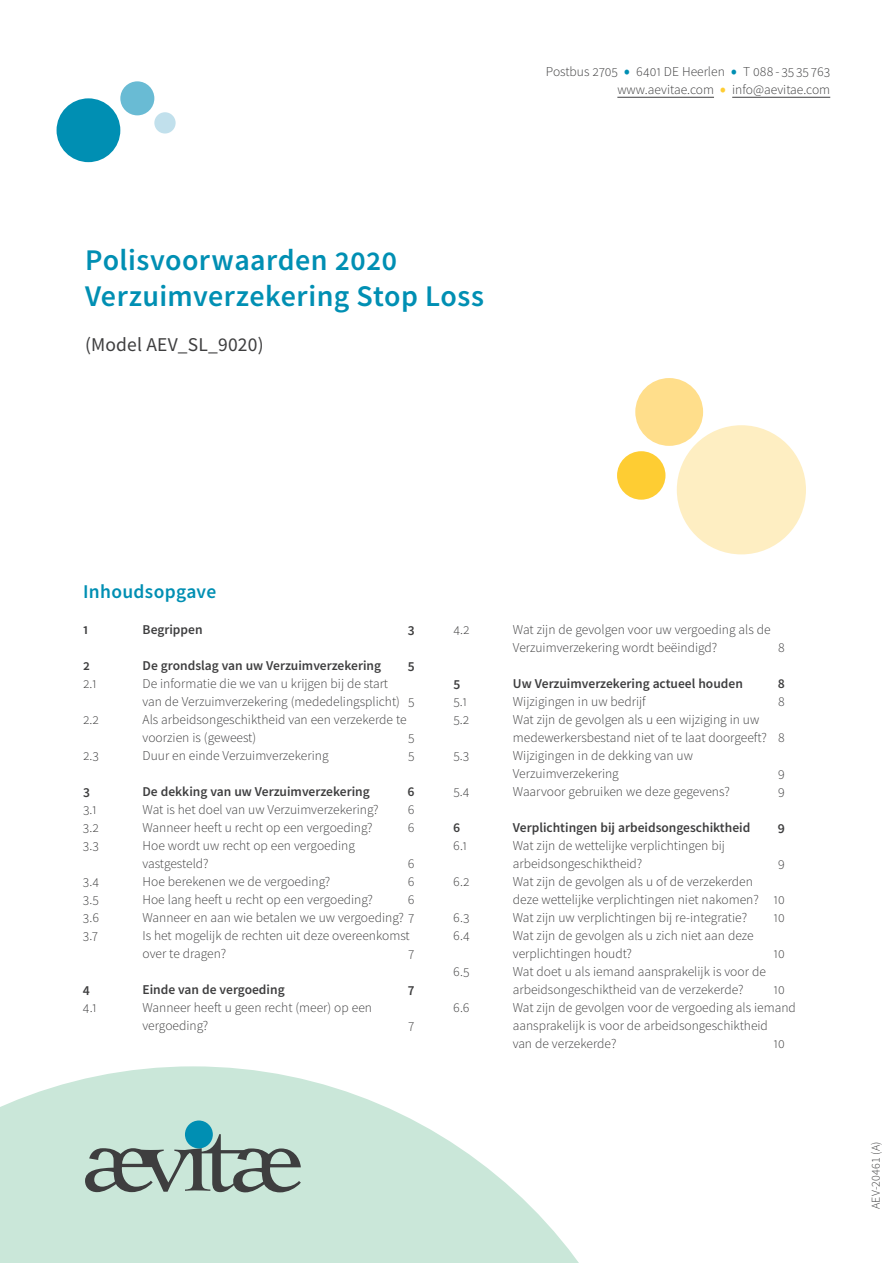
<style>
.page{position:relative;width:893px;height:1263px;background:#fff}
.page>*{position:absolute;margin:0;border:0;box-sizing:border-box;transform-origin:0 0}
.t1{font:600 30px/36px "Source Sans Pro";letter-spacing:.015em;color:#008fb3}
.t2{font:19.5px "Source Sans Pro";letter-spacing:.01em;color:#3e3e3f}
.t3{font:600 19.5px "Source Sans Pro";letter-spacing:.015em;color:#008fb3}
.t4{font:300 13.5px/18px "Source Sans Pro";color:#3e3e3f}
.t5{font:600 13.5px "Source Sans Pro";color:#3e3e3f}
.t6{font:300 12px "Source Sans Pro";color:#3e3e3f}
.s1{font-size:22.5px;color:#008fb3}
.s2{font-size:22.5px;color:#fecd33}
</style>
<div class="page">
<div style="left:57px;top:98px;width:63px;height:64px;background:#008fb3;border-radius:50%"></div>
<svg style="left:0;top:1066px;width:579px;height:197px;fill:#cae7d9"></svg>
<div style="left:120px;top:81px;width:34px;height:34px;background:#69bbd4;border-radius:50%"></div>
<div style="left:617px;top:451px;width:48px;height:49px;background:#fecd33;border-radius:50%"></div>
<div style="left:635px;top:378px;width:68px;height:68px;background:#ffde8b;border-radius:50%"></div>
<div style="left:677px;top:425px;width:129px;height:129px;background:#feeec2;border-radius:50%"></div>
<div style="left:154px;top:112px;width:22px;height:22px;background:#c1e0ec;border-radius:50%"></div>
<hr style="left:617px;top:97px;width:97px;height:1px;background:#3e3e3f">
<hr style="left:732px;top:97px;width:98px;height:1px;background:#3e3e3f">
<div style="left:185px;top:1120px;width:28px;height:28px;background:#008fb3;border-radius:50%"></div>
<svg style="left:85px;top:1134px;width:216px;height:58px;background:#98afa7"></svg>
<h1 class="t1" style="left:85px;top:241px;width:400px">Polisvoorwaarden 2020<br>Verzuimverzekering Stop Loss</h1>
<h2 class="t2" style="left:85px;top:332px;width:180px">(Model AEV_SL_9020)</h2>
<p class="t4" style="left:546px;top:63px;width:286px;text-align:right">Postbus 2705 <span class="s1">•</span> 6401 DE Heerlen <span class="s1">•</span> T 088 - 35 35 763 www.aevitae.com <span class="s2">•</span> info@aevitae.com</p>
<h2 class="t3" style="left:83px;top:579px;width:135px">Inhoudsopgave</h2>
<p class="t5" style="left:83px;top:621px;width:7px">1</p>
<p class="t5" style="left:143px;top:621px;width:61px">Begrippen</p>
<p class="t5" style="left:408px;top:621px;width:8px">3</p>
<p class="t5" style="left:83px;top:657px;width:8px">2</p>
<p class="t5" style="left:143px;top:657px;width:240px">De grondslag van uw Verzuimverzekering</p>
<p class="t5" style="left:408px;top:657px;width:8px">5</p>
<p class="t4" style="left:83px;top:675px;width:15px">2.1</p>
<p class="t4" style="left:143px;top:675px;width:274px">De informatie die we van u krijgen bij de start<br>van de Verzuimverzekering (mededelingsplicht) 5</p>
<p class="t4" style="left:83px;top:711px;width:18px">2.2</p>
<p class="t4" style="left:143px;top:711px;width:266px">Als arbeidsongeschiktheid van een verzekerde te voorzien is (geweest)</p>
<p class="t4" style="left:408px;top:729px;width:8px">5</p>
<p class="t4" style="left:83px;top:747px;width:17px">2.3</p>
<p class="t4" style="left:143px;top:747px;width:188px">Duur en einde Verzuimverzekering</p>
<p class="t4" style="left:408px;top:747px;width:8px">5</p>
<p class="t5" style="left:83px;top:783px;width:8px">3</p>
<p class="t5" style="left:143px;top:783px;width:229px">De dekking van uw Verzuimverzekering</p>
<p class="t5" style="left:407px;top:783px;width:9px">6</p>
<p class="t4" style="left:83px;top:801px;width:15px">3.1</p>
<p class="t4" style="left:143px;top:801px;width:238px">Wat is het doel van uw Verzuimverzekering?</p>
<p class="t4" style="left:408px;top:801px;width:8px">6</p>
<p class="t4" style="left:83px;top:819px;width:17px">3.2</p>
<p class="t4" style="left:143px;top:819px;width:232px">Wanneer heeft u recht op een vergoeding?</p>
<p class="t4" style="left:408px;top:819px;width:8px">6</p>
<p class="t4" style="left:83px;top:837px;width:17px">3.3</p>
<p class="t4" style="left:142px;top:837px;width:214px">Hoe wordt uw recht op een vergoeding vastgesteld?</p>
<p class="t4" style="left:408px;top:855px;width:8px">6</p>
<p class="t4" style="left:83px;top:873px;width:18px">3.4</p>
<p class="t4" style="left:142px;top:873px;width:189px">Hoe berekenen we de vergoeding?</p>
<p class="t4" style="left:408px;top:873px;width:8px">6</p>
<p class="t4" style="left:83px;top:891px;width:17px">3.5</p>
<p class="t4" style="left:142px;top:891px;width:232px">Hoe lang heeft u recht op een vergoeding?</p>
<p class="t4" style="left:408px;top:891px;width:8px">6</p>
<p class="t4" style="left:83px;top:909px;width:18px">3.6</p>
<p class="t4" style="left:142px;top:909px;width:274px">Wanneer en aan wie betalen we uw vergoeding? 7</p>
<p class="t4" style="left:83px;top:927px;width:17px">3.7</p>
<p class="t4" style="left:142px;top:927px;width:269px">Is het mogelijk de rechten uit deze overeenkomst over te dragen?</p>
<p class="t4" style="left:408px;top:945px;width:8px">7</p>
<p class="t5" style="left:83px;top:981px;width:9px">4</p>
<p class="t5" style="left:142px;top:981px;width:144px">Einde van de vergoeding</p>
<p class="t5" style="left:408px;top:981px;width:8px">7</p>
<p class="t4" style="left:83px;top:999px;width:15px">4.1</p>
<p class="t4" style="left:142px;top:999px;width:231px">Wanneer heeft u geen recht (meer) op een vergoeding?</p>
<p class="t4" style="left:408px;top:1017px;width:8px">7</p>
<p class="t4" style="left:453px;top:621px;width:18px">4.2</p>
<p class="t4" style="left:513px;top:621px;width:259px">Wat zijn de gevolgen voor uw vergoeding als de<br>Verzuimverzekering wordt beëindigd?</p>
<p class="t4" style="left:778px;top:639px;width:8px">8</p>
<p class="t5" style="left:453px;top:675px;width:8px">5</p>
<p class="t5" style="left:513px;top:675px;width:232px">Uw Verzuimverzekering actueel houden</p>
<p class="t5" style="left:778px;top:675px;width:9px">8</p>
<p class="t4" style="left:453px;top:693px;width:15px">5.1</p>
<p class="t4" style="left:513px;top:693px;width:134px">Wijzigingen in uw bedrijf</p>
<p class="t4" style="left:778px;top:693px;width:8px">8</p>
<p class="t4" style="left:453px;top:711px;width:17px">5.2</p>
<p class="t4" style="left:513px;top:711px;width:274px">Wat zijn de gevolgen als u een wijziging in uw medewerkersbestand niet of te laat doorgeeft? 8</p>
<p class="t4" style="left:453px;top:747px;width:17px">5.3</p>
<p class="t4" style="left:513px;top:747px;width:182px">Wijzigingen in de dekking van uw<br>Verzuimverzekering</p>
<p class="t4" style="left:778px;top:765px;width:8px">9</p>
<p class="t4" style="left:453px;top:783px;width:18px">5.4</p>
<p class="t4" style="left:513px;top:783px;width:219px">Waarvoor gebruiken we deze gegevens?</p>
<p class="t4" style="left:778px;top:783px;width:8px">9</p>
<p class="t5" style="left:453px;top:819px;width:9px">6</p>
<p class="t5" style="left:513px;top:819px;width:239px">Verplichtingen bij arbeidsongeschiktheid</p>
<p class="t5" style="left:778px;top:819px;width:9px">9</p>
<p class="t4" style="left:453px;top:837px;width:15px">6.1</p>
<p class="t4" style="left:513px;top:837px;width:214px">Wat zijn de wettelijke verplichtingen bij arbeidsongeschiktheid?</p>
<p class="t4" style="left:778px;top:855px;width:8px">9</p>
<p class="t4" style="left:453px;top:873px;width:18px">6.2</p>
<p class="t4" style="left:513px;top:873px;width:274px">Wat zijn de gevolgen als u of de verzekerden<br>deze wettelijke verplichtingen niet nakomen? 10</p>
<p class="t4" style="left:453px;top:909px;width:18px">6.3</p>
<p class="t4" style="left:513px;top:909px;width:236px">Wat zijn uw verplichtingen bij re-integratie?</p>
<p class="t4" style="left:773px;top:909px;width:13px">10</p>
<p class="t4" style="left:453px;top:927px;width:18px">6.4</p>
<p class="t4" style="left:513px;top:927px;width:243px">Wat zijn de gevolgen als u zich niet aan deze verplichtingen houdt?</p>
<p class="t4" style="left:773px;top:945px;width:13px">10</p>
<p class="t4" style="left:453px;top:963px;width:18px">6.5</p>
<p class="t4" style="left:513px;top:963px;width:255px">Wat doet u als iemand aansprakelijk is voor de arbeidsongeschiktheid van de verzekerde?</p>
<p class="t4" style="left:773px;top:981px;width:13px">10</p>
<p class="t4" style="left:453px;top:999px;width:18px">6.6</p>
<p class="t4" style="left:513px;top:999px;width:285px">Wat zijn de gevolgen voor de vergoeding als iemand aansprakelijk is voor de arbeidsongeschiktheid<br>van de verzekerde?</p>
<p class="t4" style="left:773px;top:1035px;width:13px">10</p>
<p class="t6" style="left:868px;top:1209px;width:69px;rotate:-90deg">AEV-20461 (A)</p>
</div>
